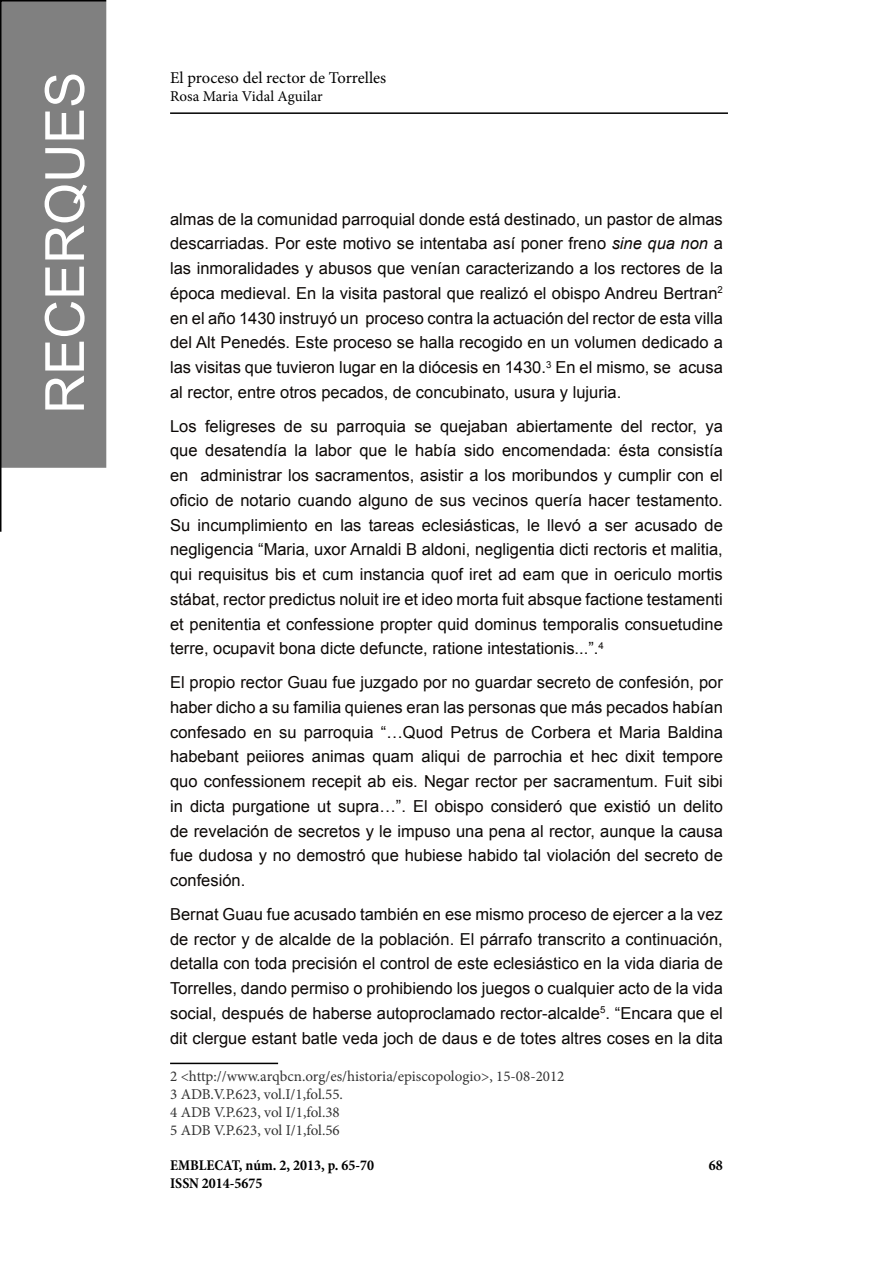
<style>
.page{position:relative;width:893px;height:1263px;background:#fff}
.page>*{position:absolute;margin:0;border:0;box-sizing:border-box;transform-origin:0 0}
.t1{font:54px "Arial";color:#fff}
.Per_defecte{font:16.5px/24.8px "Arial";color:#0c0806;text-align:justify}
.t2{font:16.5px "Minion Pro";color:#000}
.t3{font:15px "Minion Pro";color:#333}
.t4{font:700 condensed 15px "Minion Pro";color:#000}
.t5{font:15px "Minion Pro";color:#000}
.s1{font-style:italic}
</style>
<div class="page">
<svg style="left:0;top:0;width:107px;height:532px"></svg>
<div style="left:0;top:0;width:106px;height:468px;background:#808080"></div>
<hr style="left:170px;top:112px;width:558px;height:2px;background:#000">
<hr style="left:170px;top:1063px;width:108px;height:1px;background:#000">
<h1 class="t1" style="left:30px;top:414px;width:344px;rotate:-90deg">RECERQUES</h1>
<p class="t2" style="left:170px;top:67px;width:218px">El proceso del rector de Torrelles</p>
<p class="t5" style="left:170px;top:86px;width:154px">Rosa Maria Vidal Aguilar</p>
<p class="Per_defecte" style="left:170px;top:207px;width:554px">almas de la comunidad parroquial donde está destinado, un pastor de almas descarriadas. Por este motivo se intentaba así poner freno <span class="s1">sine qua non</span> a las inmoralidades y abusos que venían caracterizando a los rectores de la época medieval. En la visita pastoral que realizó el obispo Andreu Bertran<sup>2 </sup>en el año 1430 instruyó un proceso contra la actuación del rector de esta villa del Alt Penedés. Este proceso se halla recogido en un volumen dedicado a las visitas que tuvieron lugar en la diócesis en 1430.<sup>3</sup> En el mismo, se acusa al rector, entre otros pecados, de concubinato, usura y lujuria.</p>
<p class="Per_defecte" style="left:170px;top:414px;width:554px">Los feligreses de su parroquia se quejaban abiertamente del rector, ya que desatendía la labor que le había sido encomendada: ésta consistía en administrar los sacramentos, asistir a los moribundos y cumplir con el oficio de notario cuando alguno de sus vecinos quería hacer testamento.<br>Su incumplimiento en las tareas eclesiásticas, le llevó a ser acusado de negligencia “Maria, uxor Arnaldi B aldoni, negligentia dicti rectoris et malitia, qui requisitus bis et cum instancia quof iret ad eam que in oericulo mortis stábat, rector predictus noluit ire et ideo morta fuit absque factione testamenti et penitentia et confessione propter quid dominus temporalis consuetudine terre, ocupavit bona dicte defuncte, ratione intestationis...”.<sup>4</sup></p>
<p class="Per_defecte" style="left:170px;top:670px;width:554px">El propio rector Guau fue juzgado por no guardar secreto de confesión, por haber dicho a su familia quienes eran las personas que más pecados habían confesado en su parroquia “…Quod Petrus de Corbera et Maria Baldina habebant peiiores animas quam aliqui de parrochia et hec dixit tempore quo confessionem recepit ab eis. Negar rector per sacramentum. Fuit sibi in dicta purgatione ut supra…”. El obispo consideró que existió un delito de revelación de secretos y le impuso una pena al rector, aunque la causa fue dudosa y no demostró que hubiese habido tal violación del secreto de confesión.</p>
<p class="Per_defecte" style="left:170px;top:902px;width:554px">Bernat Guau fue acusado también en ese mismo proceso de ejercer a la vez de rector y de alcalde de la población. El párrafo transcrito a continuación, detalla con toda precisión el control de este eclesiástico en la vida diaria de Torrelles, dando permiso o prohibiendo los juegos o cualquier acto de la vida social, después de haberse autoproclamado rector-alcalde<sup>5</sup>. “Encara que el dit clergue estant batle veda joch de daus e de totes altres coses en la dita</p>
<p class="t3" style="left:170px;top:1066px;width:396px">2 &lt;http://www.arqbcn.org/es/historia/episcopologio&gt;, 15-08-2012</p>
<p class="t3" style="left:170px;top:1084px;width:174px">3 ADB.V.P.623, vol.I/1,fol.55.</p>
<p class="t3" style="left:170px;top:1102px;width:171px">4 ADB V.P.623, vol I/1,fol.38</p>
<p class="t3" style="left:170px;top:1120px;width:171px">5 ADB V.P.623, vol I/1,fol.56</p>
<p class="t4" style="left:170px;top:1155px;width:206px">EMBLECAT, núm. 2, 2013, p. 65-70</p>
<p class="t4" style="left:709px;top:1155px;width:15px">68</p>
<p class="t4" style="left:170px;top:1173px;width:94px">ISSN 2014-5675</p>
</div>
